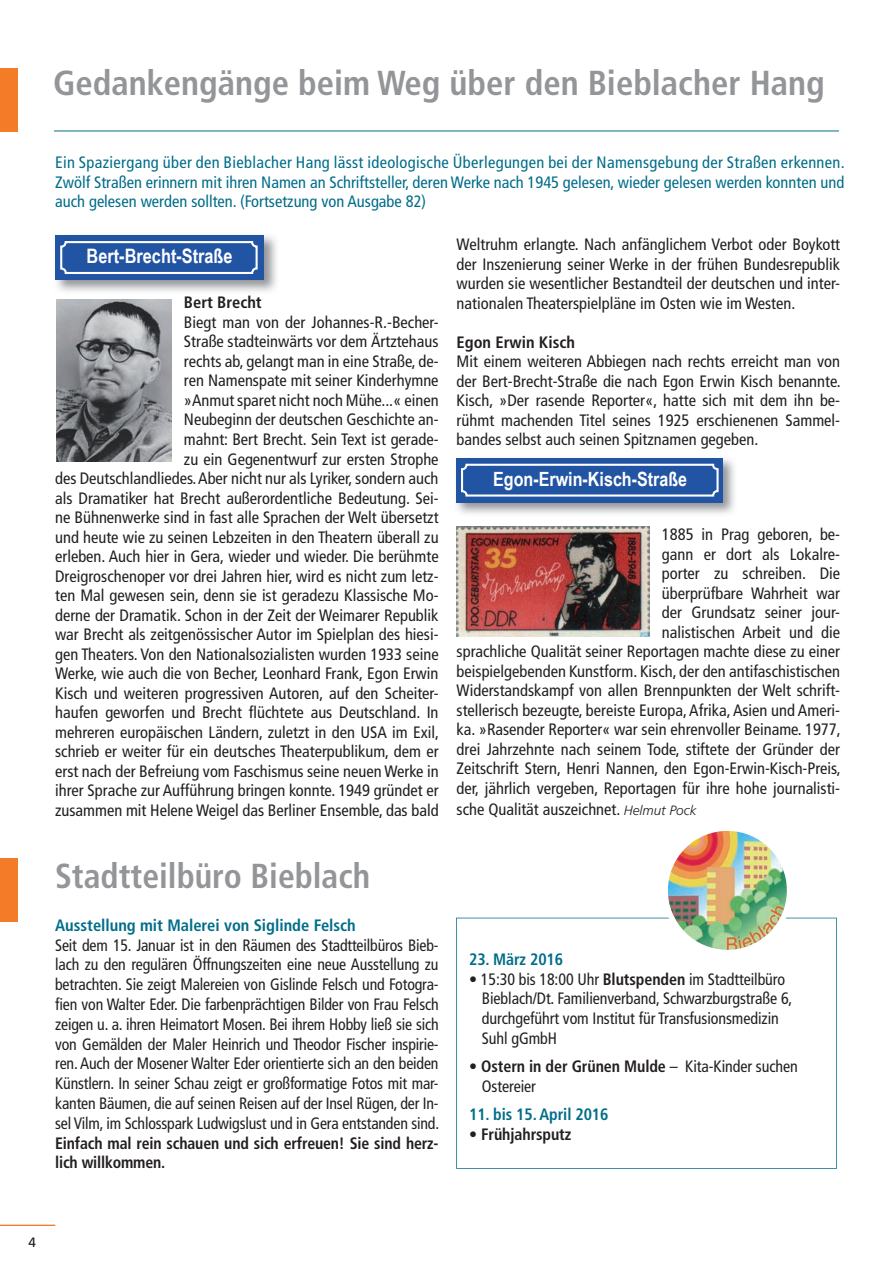
<style>
.page{position:relative;width:893px;height:1263px;background:#fff}
.page>*{position:absolute;margin:0;border:0;box-sizing:border-box;transform-origin:0 0}
.t1{font:700 condensed 34.65px "Frutiger";color:#939598}
.t2{font:700 19.95px "Arial Narrow";color:#fff}
.t3{font:700 19.65px "Arial Narrow";color:#fff}
.t4{font:condensed 16.5px/19.5px "Frutiger";color:#231f20;text-align:right}
.t5{font:condensed 16.5px/19.8px "Frutiger";color:#231f20;text-align:justify;scale:.96 1}
.t6{font:condensed 16.5px/19.5px "Frutiger";color:#006d89;text-align:justify}
.t7{font:700 condensed 16.5px "Frutiger";color:#006d89}
.t8{font:700 condensed 16.5px/19.8px "Frutiger";letter-spacing:-.01em;color:#231f20;scale:.96 1}
.t9{font:700 condensed 16.5px "Frutiger";letter-spacing:-.01em;color:#231f20}
.t10{font:13.5px "Frutiger";color:#231f20}
.s1{font-weight:300;font-style:italic;font-stretch:normal;font-size:13.5px}
.s2{font-weight:700}
</style>
<div class="page">
<svg style="left:456px;top:918px;width:381px;height:251px"></svg>
<hr style="left:54px;top:131px;width:785px;height:1px;background:#006d89">
<div style="left:0;top:68px;width:17px;height:63px;background:#f47b27"></div>
<div style="left:0;top:859px;width:17px;height:63px;background:#f47b27"></div>
<img style="left:456px;top:458px;width:279px;height:56px">
<div style="left:457px;top:458px;width:266px;height:44px;background:#2254a4"></div>
<div style="left:461px;top:464px;width:258px;height:33px;border:2px solid #fff;border-radius:4px"></div>
<img style="left:55px;top:235px;width:222px;height:57px">
<div style="left:56px;top:235px;width:208px;height:45px;background:#2254a4"></div>
<div style="left:60px;top:241px;width:198px;height:33px;border:2px solid #fff;border-radius:4px"></div>
<img style="left:57px;top:300px;width:114px;height:161px">
<img style="left:457px;top:526px;width:192px;height:110px">
<img style="left:668px;top:831px;width:121px;height:121px">
<img style="left:764px;top:918px;width:19px;height:1px">
<img style="left:665px;top:885px;width:99px;height:67px">
<div style="left:662px;top:825px;width:130px;height:130px;border:5px solid #fff;border-radius:50%"></div>
<hr style="left:0;top:1225px;width:55px;height:1px;background:#f47b27">
<h1 class="t1" style="left:53px;top:63px;width:773px">Gedankengänge beim Weg über den Bieblacher Hang</h1>
<p class="t6" style="left:55px;top:153px;width:791px">Ein Spaziergang über den Bieblacher Hang lässt ideologische Überlegungen bei der Namensgebung der Straßen erkennen.<br>Zwölf Straßen erinnern mit ihren Namen an Schriftsteller, deren Werke nach 1945 gelesen, wieder gelesen werden konnten und auch gelesen werden sollten. (Fortsetzung von Ausgabe 82)</p>
<p class="t2" style="left:87px;top:241px;width:148px">Bert-Brecht-Straße</p>
<p class="t9" style="left:184px;top:293px;width:79px">Bert Brecht</p>
<p class="t4" style="left:55px;top:313px;width:386px">Biegt man von der Johannes-R.-Becher-<br>Straße stadteinwärts vor dem Ärtztehaus<br>rechts ab, gelangt man in eine Straße, de-<br>ren Namenspate mit seiner Kinderhymne<br>»Anmut sparet nicht noch Mühe...« einen<br>Neubeginn der deutschen Geschichte an-<br>mahnt: Bert Brecht. Sein Text ist gerade-<br>zu ein Gegenentwurf zur ersten Strophe<br>des Deutschlandliedes. Aber nicht nur als Lyriker, sondern auch als Dramatiker hat Brecht außerordentliche Bedeutung. Sei&shy;ne Bühnenwerke sind in fast alle Sprachen der Welt übersetzt und heute wie zu seinen Lebzeiten in den Theatern überall zu erleben. Auch hier in Gera, wieder und wieder. Die berühmte Dreigroschenoper vor drei Jahren hier, wird es nicht zum letz&shy;ten Mal gewesen sein, denn sie ist geradezu Klassische Mo&shy;derne der Dramatik. Schon in der Zeit der Weimarer Republik war Brecht als zeitgenössischer Autor im Spielplan des hiesi&shy;gen Theaters. Von den Nationalsozialisten wurden 1933 seine Werke, wie auch die von Becher, Leonhard Frank, Egon Erwin Kisch und weiteren progressiven Autoren, auf den Scheiter&shy;haufen geworfen und Brecht flüchtete aus Deutschland. In mehreren europäischen Ländern, zuletzt in den USA im Exil, schrieb er weiter für ein deutsches Theaterpublikum, dem er erst nach der Befreiung vom Faschismus seine neuen Werke in ihrer Sprache zur Aufführung bringen konnte. 1949 gründet er zusammen mit Helene Weigel das Berliner Ensemble, das bald</p>
<h1 class="t1" style="left:55px;top:856px;width:317px">Stadtteilbüro Bieblach</h1>
<p class="t7" style="left:55px;top:915px;width:302px">Ausstellung mit Malerei von Siglinde Felsch</p>
<p class="t5" style="left:55px;top:935px;width:402px">Seit dem 15. Januar ist in den Räumen des Stadtteilbüros Bieb&shy;lach zu den regulären Öffnungszeiten eine neue Ausstellung zu betrachten. Sie zeigt Malereien von Gislinde Felsch und Fotogra&shy;fien von Walter Eder. Die farbenprächtigen Bilder von Frau Felsch zeigen u. a. ihren Heimatort Mosen. Bei ihrem Hobby ließ sie sich von Gemälden der Maler Heinrich und Theodor Fischer inspirie&shy;ren. Auch der Mosener Walter Eder orientierte sich an den beiden Künstlern. In seiner Schau zeigt er großformatige Fotos mit mar&shy;kanten Bäumen, die auf seinen Reisen auf der Insel Rügen, der In&shy;sel Vilm, im Schlosspark Ludwigslust und in Gera entstanden sind.</p>
<p class="t8" style="left:55px;top:1133px;width:401px">Einfach mal rein schauen und sich erfreuen! Sie sind herz&shy;lich willkommen.</p>
<p class="t4" style="left:457px;top:235px;width:385px;text-align:justify">Weltruhm erlangte. Nach anfänglichem Verbot oder Boykott der Inszenierung seiner Werke in der frühen Bundesrepublik wurden sie wesentlicher Bestandteil der deutschen und inter&shy;nationalen Theaterspielpläne im Osten wie im Westen.</p>
<p class="t9" style="left:457px;top:332px;width:120px">Egon Erwin Kisch</p>
<p class="t4" style="left:457px;top:352px;width:386px;text-align:justify">Mit einem weiteren Abbiegen nach rechts erreicht man von der Bert-Brecht-Straße die nach Egon Erwin Kisch benannte.<br>Kisch, »Der rasende Reporter«, hatte sich mit dem ihn be&shy;rühmt machenden Titel seines 1925 erschienenen Sammel&shy;bandes selbst auch seinen Spitznamen gegeben.</p>
<p class="t3" style="left:493px;top:464px;width:195px">Egon-Erwin-Kisch-Straße</p>
<p class="t4" style="left:457px;top:525px;width:386px">1885 in Prag geboren, be-<br>gann er dort als Lokalre-<br>porter zu schreiben. Die<br>überprüfbare Wahrheit war<br>der Grundsatz seiner jour-<br>nalistischen Arbeit und die<br>sprachliche Qualität seiner Reportagen machte diese zu einer beispielgebenden Kunstform. Kisch, der den antifaschistischen Widerstandskampf von allen Brennpunkten der Welt schrift&shy;stellerisch bezeugte, bereiste Europa, Afrika, Asien und Ameri&shy;ka. »Rasender Reporter« war sein ehrenvoller Beiname. 1977, drei Jahrzehnte nach seinem Tode, stiftete der Gründer der Zeitschrift Stern, Henri Nannen, den Egon-Erwin-Kisch-Preis, der, jährlich vergeben, Reportagen für ihre hohe journalisti-</p>
<p class="t4" style="left:457px;top:799px;width:241px">sche Qualität auszeichnet. <span class="s1">Helmut Pock</span></p>
<p class="t7" style="left:469px;top:949px;width:96px">23. März 2016</p>
<p class="t4" style="left:482px;top:969px;width:312px;text-align:left;text-indent:-13px">• 15:30 bis 18:00 Uhr <span class="s2">Blutspenden</span> im Stadtteilbüro Bieblach/Dt. Familienverband, Schwarzburgstraße 6, durchgeführt vom Institut für Transfusionsmedizin Suhl gGmbH</p>
<p class="t4" style="left:482px;top:1057px;width:317px;text-align:left;text-indent:-13px"><span class="s2">• Ostern in der Grünen Mulde</span> – Kita-Kinder suchen<br>Ostereier</p>
<p class="t7" style="left:469px;top:1105px;width:141px">11. bis 15. April 2016</p>
<p class="t9" style="left:469px;top:1125px;width:104px">• Frühjahrsputz</p>
<p class="t10" style="left:28px;top:1234px;width:9px">4</p>
</div>
